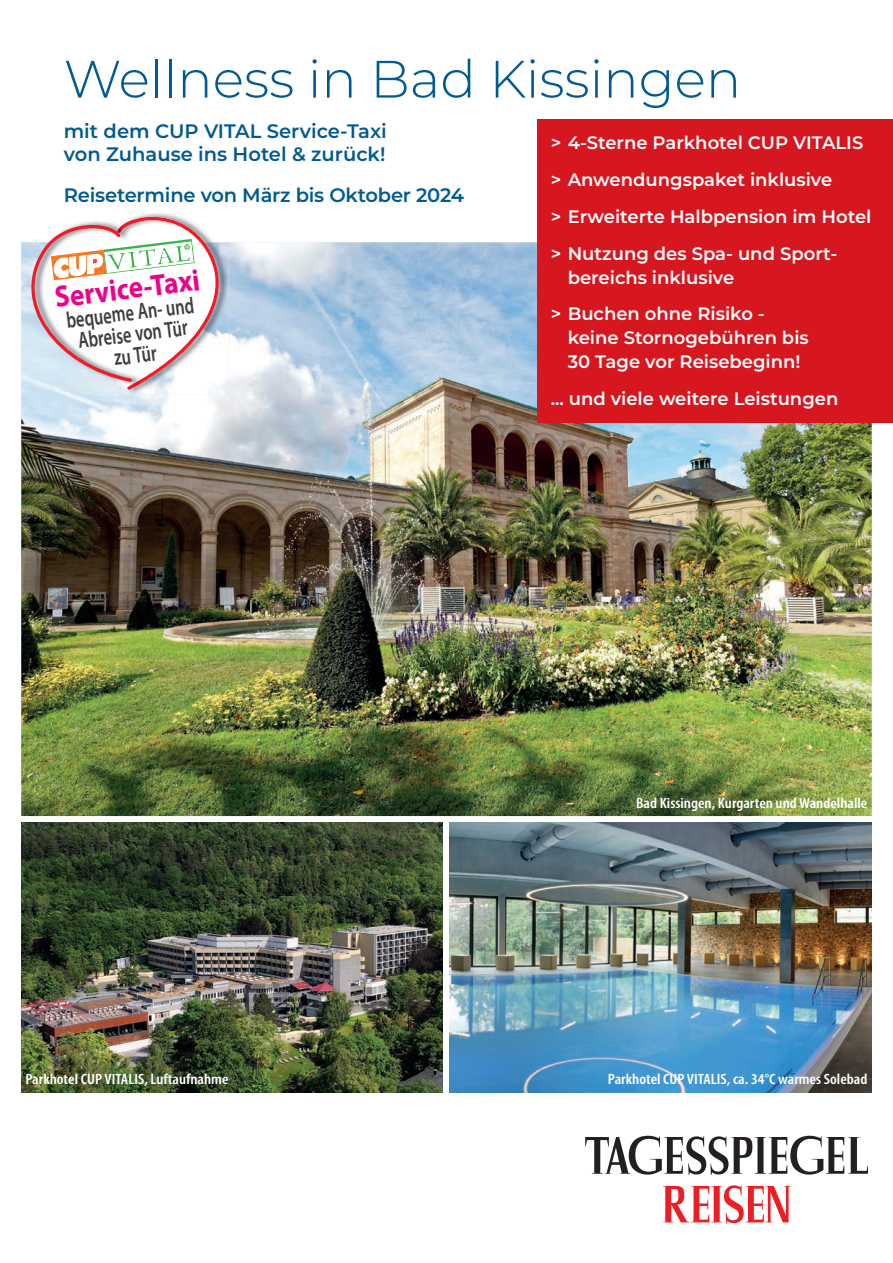
<style>
.page{position:relative;width:893px;height:1263px;background:#fff}
.page>*{position:absolute;margin:0;border:0;box-sizing:border-box;transform-origin:0 0}
.t1{font:500 55.65px "Tagesspiegel Caps A05";letter-spacing:-.02em;color:#ed1d26}
.t2{font:300 52.5px "Montserrat";color:#015a92}
.t3{font:700 30.3px "Myriad Pro";color:#ed028c;scale:.9 1}
.t4{font:600 22.95px/21.5px "Myriad Pro";color:#3e3e3f;text-align:center;scale:.71 1}
.t5{font:600 19.5px/23.4px "Montserrat";letter-spacing:-.005em;color:#015a92}
.t6{font:600 18px/36.8px "Montserrat";color:#fff}
.t7{font:600 condensed 15px "Myriad Pro";color:#fff;scale:1.1 1}
</style>
<div class="page">
<svg style="left:585px;top:1136px;width:283px;height:39px"></svg>
<img style="left:21px;top:242px;width:851px;height:574px">
<img style="left:21px;top:823px;width:421px;height:270px">
<img style="left:449px;top:823px;width:423px;height:270px">
<div style="left:538px;top:119px;width:355px;height:303px;background:#d7171f"></div>
<img style="left:118px;top:242px;width:110px;height:152px">
<svg style="left:21px;top:213px;width:200px;height:177px"></svg>
<h2 class="t2" style="left:64px;top:43px;width:679px">Wellness in Bad Kissingen</h2>
<p class="t5" style="left:64px;top:119px;width:325px">mit dem CUP VITAL Service-Taxi von Zuhause ins Hotel &amp; zurück!</p>
<p class="t5" style="left:64px;top:182px;width:402px">Reisetermine von März bis Oktober 2024</p>
<p class="t6" style="left:551px;top:124px;width:322px">&gt; 4-Sterne Parkhotel CUP VITALIS &gt; Anwendungspaket inklusive<br>&gt; Erweiterte Halbpension im Hotel &gt; Nutzung des Spa- und Sport-</p>
<p class="t6" style="left:551px;top:258px;width:216px;text-indent:17px">bereichs inklusive<br>&gt; Buchen ohne Risiko -</p>
<p class="t6" style="left:568px;top:325px;width:243px;line-height:24px">keine Stornogebühren bis<br>30 Tage vor Reisebeginn!</p>
<p class="t6" style="left:551px;top:379px;width:289px">... und viele weitere Leistungen</p>
<h3 class="t3" style="left:53px;top:278px;width:164px;rotate:-7deg">Service-Taxi</h3>
<p class="t4" style="left:65px;top:309px;width:182px;rotate:-7deg">bequeme An- und<br>Abreise von Tür zu Tür</p>
<p class="t7" style="left:636px;top:793px;width:212px">Bad Kissingen, Kurgarten und Wandelhalle</p>
<p class="t7" style="left:26px;top:1070px;width:186px">Parkhotel CUP VITALIS, Luftaufnahme</p>
<p class="t7" style="left:608px;top:1070px;width:237px">Parkhotel CUP VITALIS, ca. 34°C warmes Solebad</p>
<h1 class="t1" style="left:661px;top:1173px;width:133px">REISEN</h1>
</div>
